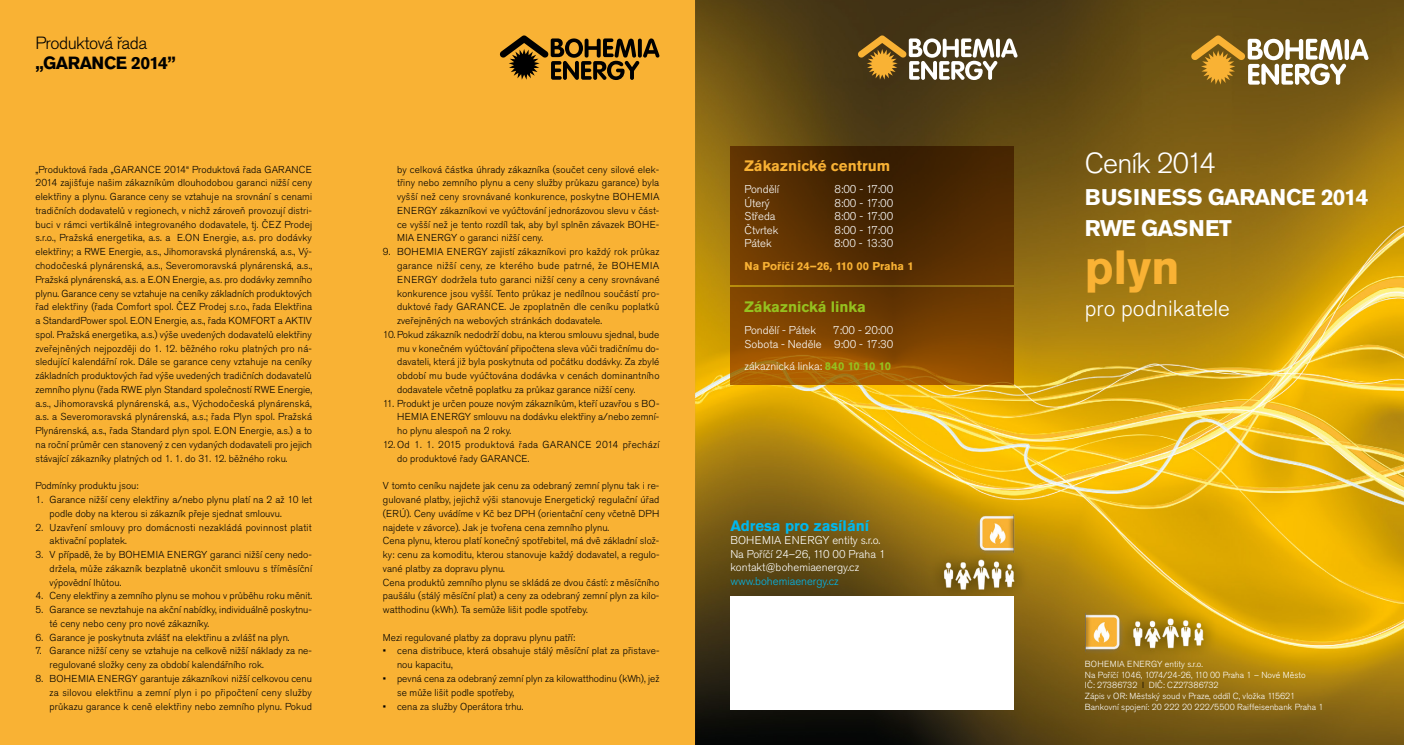
<style>
.page{position:relative;width:1404px;height:745px;background:#fff}
.page>*{position:absolute;margin:0;border:0;box-sizing:border-box;transform-origin:0 0}
.t1{font:700 47.5px "Akzidenz Grotesk Pro";color:#f9b234}
.t2{font:300 28.75px "Akzidenz Grotesk Pro";letter-spacing:-.03em;color:#fff}
.t3{font:700 22.5px/31.2px "Akzidenz Grotesk Pro";letter-spacing:-.03em;color:#fff}
.t4{font:300 22.5px "Akzidenz Grotesk Pro";color:#fff}
.t5{font:300 17.5px "Akzidenz Grotesk Pro";letter-spacing:-.03em;color:#000}
.t6{font:700 17.5px "Akzidenz Grotesk Pro";letter-spacing:-.03em;color:#000}
.t7{font:700 15px "Akzidenz Grotesk Pro";color:#f9b234}
.t8{font:700 15px "Akzidenz Grotesk Pro";color:#00b7ed}
.t9{font:700 15px "Akzidenz Grotesk Pro";color:#95c11f}
.t10{font:300 11.25px/13.5px "Akzidenz Grotesk Pro";color:#fff;text-align:right}
.t11{font:700 11.25px "Akzidenz Grotesk Pro";color:#f9b234}
.t12{font:300 11.25px "Akzidenz Grotesk Pro";color:#00b7ed}
.t13{font:300 10px/13.8px "Akzidenz Grotesk Pro";letter-spacing:.005em;color:#000}
.t14{font:300 10px/13.8px "Akzidenz Grotesk Pro";letter-spacing:.035em;color:#000}
.t15{font:300 10px "Akzidenz Grotesk Pro";letter-spacing:.03em;color:#000}
.t16{font:300 8.75px/10.5px "Akzidenz Grotesk Pro";letter-spacing:.005em;color:#fff}
.s1{font-weight:700;color:#95c11f}
.s2{color:#000}
</style>
<div class="page">
<img style="left:694px;top:0;width:709px;height:744px">
<div style="left:0;top:0;width:694px;height:744px;background:#f9b234"></div>
<svg style="left:499px;top:35px;width:160px;height:45px"></svg>
<svg style="left:1190px;top:35px;width:178px;height:50px"></svg>
<svg style="left:857px;top:35px;width:160px;height:45px"></svg>
<svg style="left:730px;top:287px;width:283px;height:97px;background:#854901"></svg>
<svg style="left:730px;top:146px;width:283px;height:138px;background:#522c01"></svg>
<div style="left:730px;top:595px;width:283px;height:114px;background:#fff"></div>
<h3 class="t5" style="left:35px;top:31px;width:113px">Produktová řada</h3>
<h3 class="t6" style="left:35px;top:51px;width:142px">„GARANCE 2014”</h3>
<p class="t13" style="left:35px;top:162px;width:278px;text-align:justify">„Produktová řada „GARANCE 2014“ Produktová řada GARANCE 2014 zajišťuje našim zákazníkům dlouhodobou garanci nižší ceny elektřiny a plynu. Garance ceny se vztahuje na srovnání s cenami tradičních dodavatelů v regionech, v nichž zároveň provozují distri&shy;buci v rámci vertikálně integrovaného dodavatele, tj. ČEZ Prodej s.r.o., Pražská energetika, a.s. a E.ON Energie, a.s. pro dodávky elektřiny; a RWE Energie, a.s., Jihomoravská plynárenská, a.s., Vý&shy;chodočeská plynárenská, a.s., Severomoravská plynárenská, a.s., Pražská plynárenská, a.s. a E.ON Energie, a.s. pro dodávky zemního plynu. Garance ceny se vztahuje na ceníky základních produktových řad elektřiny (řada Comfort spol. ČEZ Prodej s.r.o., řada Elektřina a StandardPower spol. E.ON Energie, a.s., řada KOMFORT a AKTIV spol. Pražská energetika, a.s.) výše uvedených dodavatelů elektřiny zveřejněných nejpozději do 1. 12. běžného roku platných pro ná&shy;sledující kalendářní rok. Dále se garance ceny vztahuje na ceníky základních produktových řad výše uvedených tradičních dodavatelů zemního plynu (řada RWE plyn Standard společností RWE Energie, a.s., Jihomoravská plynárenská, a.s., Východočeská plynárenská, a.s. a Severomoravská plynárenská, a.s.; řada Plyn spol. Pražská Plynárenská, a.s., řada Standard plyn spol. E.ON Energie, a.s.) a to na roční průměr cen stanovený z cen vydaných dodavateli pro jejich stávající zákazníky platných od 1. 1. do 31. 12. běžného roku.</p>
<p class="t13" style="left:35px;top:478px;width:105px">Podmínky produktu jsou:</p>
<p class="t13" style="left:50px;top:492px;width:264px;text-indent:-14px">1. Garance nižší ceny elektřiny a/nebo plynu platí na 2 až 10 let podle doby na kterou si zákazník přeje sjednat smlouvu.</p>
<p class="t13" style="left:50px;top:520px;width:264px;text-indent:-14px">2. Uzavření smlouvy pro domácnosti nezakládá povinnost platit aktivační poplatek.</p>
<p class="t13" style="left:50px;top:547px;width:264px;text-align:justify;text-indent:-14px">3. V případě, že by BOHEMIA ENERGY garanci nižší ceny nedo&shy;držela, může zákazník bezplatně ukončit smlouvu s tříměsíční výpovědní lhůtou.</p>
<p class="t13" style="left:35px;top:588px;width:278px">4. Ceny elektřiny a zemního plynu se mohou v průběhu roku měnit.</p>
<p class="t13" style="left:50px;top:602px;width:264px;text-indent:-14px">5. Garance se nevztahuje na akční nabídky, individuálně poskytnu&shy;té ceny nebo ceny pro nové zákazníky.</p>
<p class="t13" style="left:35px;top:630px;width:256px">6. Garance je poskytnuta zvlášť na elektřinu a zvlášť na plyn.</p>
<p class="t13" style="left:50px;top:643px;width:264px;text-indent:-14px">7. Garance nižší ceny se vztahuje na celkově nižší náklady za ne&shy;regulované složky ceny za období kalendářního rok.</p>
<p class="t13" style="left:50px;top:671px;width:264px;text-align:justify;text-indent:-14px">8. BOHEMIA ENERGY garantuje zákazníkovi nižší celkovou cenu za silovou elektřinu a zemní plyn i po připočtení ceny služby průkazu garance k ceně elektřiny nebo zemního plynu. Pokud</p>
<p class="t13" style="left:397px;top:162px;width:264px;text-align:justify">by celková částka úhrady zákazníka (součet ceny silové elek&shy;třiny nebo zemního plynu a ceny služby průkazu garance) byla vyšší než ceny srovnávané konkurence, poskytne BOHEMIA ENERGY zákazníkovi ve vyúčtování jednorázovou slevu v část&shy;ce vyšší než je tento rozdíl tak, aby byl splněn závazek BOHE-MIA ENERGY o garanci nižší ceny.</p>
<p class="t13" style="left:383px;top:245px;width:278px">9. BOHEMIA ENERGY zajistí zákazníkovi pro každý rok průkaz</p>
<p class="t15" style="left:397px;top:259px;width:264px">garance nižší ceny, ze kterého bude patrné, že BOHEMIA</p>
<p class="t13" style="left:397px;top:272px;width:264px">ENERGY dodržela tuto garanci nižší ceny a ceny srovnávané</p>
<p class="t13" style="left:397px;top:286px;width:264px">konkurence jsou vyšší. Tento průkaz je nedílnou součástí pro-</p>
<p class="t13" style="left:397px;top:300px;width:264px">duktové řady GARANCE. Je zpoplatněn dle ceníku poplatků</p>
<p class="t13" style="left:397px;top:313px;width:206px">zveřejněných na webových stránkách dodavatele.</p>
<p class="t13" style="left:383px;top:327px;width:278px">10.Pokud zákazník nedodrží dobu, na kterou smlouvu sjednal, bude</p>
<p class="t13" style="left:397px;top:341px;width:264px">mu v konečném vyúčtování připočtena sleva vůči tradičnímu do-</p>
<p class="t13" style="left:397px;top:355px;width:264px">davateli, která již byla poskytnuta od počátku dodávky. Za zbylé</p>
<p class="t13" style="left:397px;top:368px;width:264px">období mu bude vyúčtována dodávka v cenách dominantního</p>
<p class="t13" style="left:397px;top:382px;width:240px">dodavatele včetně poplatku za průkaz garance nižší ceny.</p>
<p class="t13" style="left:397px;top:396px;width:264px;text-align:justify;text-indent:-14px">11. Produkt je určen pouze novým zákazníkům, kteří uzavřou s BO-HEMIA ENERGY smlouvu na dodávku elektřiny a/nebo zemní&shy;ho plynu alespoň na 2 roky.</p>
<p class="t14" style="left:397px;top:437px;width:264px;text-indent:-14px">12. Od 1. 1. 2015 produktová řada GARANCE 2014 přechází do produktové řady GARANCE.</p>
<p class="t13" style="left:383px;top:478px;width:278px">V tomto ceníku najdete jak cenu za odebraný zemní plynu tak i re&shy;gulované platby, jejichž výši stanovuje Energetický regulační úřad (ERÚ). Ceny uvádíme v Kč bez DPH (orientační ceny včetně DPH najdete v závorce). Jak je tvořena cena zemního plynu.<br>Cena plynu, kterou platí konečný spotřebitel, má dvě základní slož&shy;ky: cenu za komoditu, kterou stanovuje každý dodavatel, a regulo&shy;vané platby za dopravu plynu.<br>Cena produktů zemního plynu se skládá ze dvou částí: z měsíčního paušálu (stálý měsíční plat) a ceny za odebraný zemní plyn za kilo&shy;watthodinu (kWh). Ta semůže lišit podle spotřeby.</p>
<p class="t13" style="left:383px;top:630px;width:194px">Mezi regulované platby za dopravu plynu patří:</p>
<p class="t13" style="left:397px;top:643px;width:264px;text-indent:-14px">• cena distribuce, která obsahuje stálý měsíční plat za přistave&shy;nou kapacitu,</p>
<p class="t13" style="left:397px;top:671px;width:264px;text-indent:-14px">• pevná cena za odebraný zemní plyn za kilowatthodinu (kWh), jež se může lišit podle spotřeby,</p>
<p class="t13" style="left:383px;top:698px;width:142px">• cena za služby Operátora trhu.</p>
<h3 class="t7" style="left:744px;top:156px;width:147px">Zákaznické centrum</h3>
<p class="t10" style="left:744px;top:182px;width:36px">Pondělí</p>
<p class="t10" style="left:834px;top:182px;width:60px">8:00 - 17:00</p>
<p class="t10" style="left:744px;top:196px;width:27px">Úterý</p>
<p class="t10" style="left:834px;top:196px;width:60px">8:00 - 17:00</p>
<p class="t10" style="left:744px;top:209px;width:32px">Středa</p>
<p class="t10" style="left:834px;top:209px;width:60px">8:00 - 17:00</p>
<p class="t10" style="left:744px;top:223px;width:35px">Čtvrtek</p>
<p class="t10" style="left:834px;top:223px;width:60px">8:00 - 17:00</p>
<p class="t10" style="left:744px;top:236px;width:29px">Pátek</p>
<p class="t10" style="left:834px;top:236px;width:61px">8:00 - 13:30</p>
<p class="t11" style="left:744px;top:258px;width:171px">Na Poříčí 24–26, 110 00 Praha 1</p>
<h3 class="t9" style="left:744px;top:297px;width:123px">Zákaznická linka</h3>
<p class="t10" style="left:744px;top:323px;width:73px">Pondělí - Pátek</p>
<p class="t10" style="left:744px;top:323px;width:150px">7:00 - 20:00<br>Sobota - Neděle 9:00 - 17:30</p>
<p class="t10" style="left:744px;top:359px;width:148px">zákaznická linka: <span class="s1">840 10 10 10</span></p>
<h3 class="t8" style="left:730px;top:515px;width:140px">Adresa pro zasílání</h3>
<p class="t10" style="left:730px;top:533px;width:157px;text-align:left">BOHEMIA ENERGY entity s.r.o.<br>Na Poříčí 24–26, 110 00 Praha 1 kontakt@bohemiaenergy.cz</p>
<p class="t12" style="left:730px;top:573px;width:110px">www.bohemiaenergy.cz</p>
<h2 class="t2" style="left:1084px;top:144px;width:133px">Ceník 2014</h2>
<h3 class="t3" style="left:1084px;top:181px;width:285px">BUSINESS GARANCE 2014<br>RWE GASNET</h3>
<h1 class="t1" style="left:1084px;top:236px;width:96px">plyn</h1>
<h3 class="t4" style="left:1084px;top:293px;width:147px">pro podnikatele</h3>
<p class="t16" style="left:1084px;top:658px;width:240px">BOHEMIA ENERGY entity s.r.o.<br>Na Poříčí 1046, 1074/24-26, 110 00 Praha 1 – Nové Město<br>IČ: 27386732 <span class="s2">I</span> DIČ: CZ27386732<br>Zápis v OR: Městský soud v Praze, oddíl C, vložka 115621<br>Bankovní spojení: 20 222 20 222/5500 Raiffeisenbank Praha 1</p>
</div>
